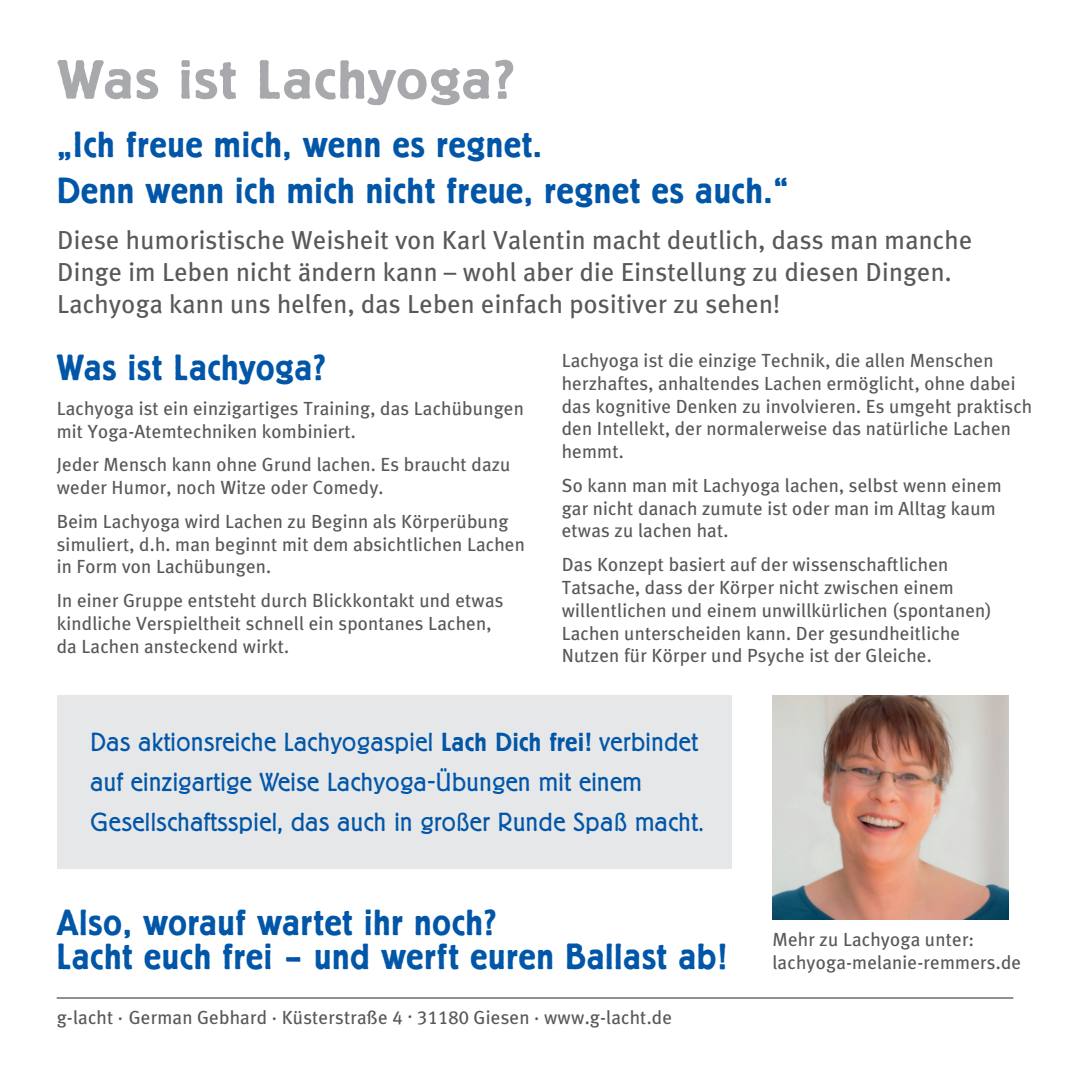
<style>
.page{position:relative;width:1078px;height:1078px;background:#fff}
.page>*{position:absolute;margin:0;border:0;box-sizing:border-box;transform-origin:0 0}
.t1{font:600 57.2px "Berliner Grotesk D";letter-spacing:.025em;color:#a8a9ad;scale:1.13 1}
.t2{font:600 38px/33.6px "Berliner Grotesk D";letter-spacing:.03em;color:#0156a8}
.t3{font:26px/32px "Meta N Book";letter-spacing:.01em;color:#57585a}
.t4{font:300 25.8px/40px "Berliner Grotesk";letter-spacing:.02em;color:#0156a8}
.t5{font:19px/22.8px "Meta N Book";letter-spacing:.01em;color:#57585a}
.s1{font-weight:500}
</style>
<div class="page">
<div style="left:57px;top:695px;width:674px;height:173px;background:#e6e7e9"></div>
<img style="left:772px;top:695px;width:235px;height:224px">
<hr style="left:57px;top:997px;width:956px;height:1px;background:#231f20">
<h1 class="t1" style="left:57px;top:46px;width:406px">Was ist Lachyoga?</h1>
<h2 class="t2" style="left:57px;top:121px;width:732px;line-height:45.6px">„Ich freue mich, wenn es regnet.<br>Denn wenn ich mich nicht freue, regnet es auch.“</h2>
<h3 class="t3" style="left:57px;top:224px;width:916px">Diese humoristische Weisheit von Karl Valentin macht deutlich, dass man manche<br>Dinge im Leben nicht ändern kann – wohl aber die Einstellung zu diesen Dingen.<br>Lachyoga kann uns helfen, das Leben einfach positiver zu sehen!</h3>
<h2 class="t2" style="left:57px;top:349px;width:271px">Was ist Lachyoga?</h2>
<p class="t5" style="left:57px;top:396px;width:468px">Lachyoga ist ein einzigartiges Training, das Lachübungen mit Yoga-Atemtechniken kombiniert.</p>
<p class="t5" style="left:57px;top:453px;width:455px">Jeder Mensch kann ohne Grund lachen. Es braucht dazu weder Humor, noch Witze oder Comedy.</p>
<p class="t5" style="left:57px;top:509px;width:469px">Beim Lachyoga wird Lachen zu Beginn als Körperübung simuliert, d.h. man beginnt mit dem absichtlichen Lachen in Form von Lachübungen.</p>
<p class="t5" style="left:57px;top:588px;width:448px">In einer Gruppe entsteht durch Blickkontakt und etwas kindliche Verspieltheit schnell ein spontanes Lachen, da Lachen ansteckend wirkt.</p>
<p class="t5" style="left:561px;top:349px;width:472px">Lachyoga ist die einzige Technik, die allen Menschen herzhaftes, anhaltendes Lachen ermöglicht, ohne dabei das kognitive Denken zu involvieren. Es umgeht praktisch den Intellekt, der normalerweise das natürliche Lachen hemmt.</p>
<p class="t5" style="left:561px;top:473px;width:441px">So kann man mit Lachyoga lachen, selbst wenn einem gar nicht danach zumute ist oder man im Alltag kaum etwas zu lachen hat.</p>
<p class="t5" style="left:561px;top:552px;width:431px">Das Konzept basiert auf der wissenschaftlichen Tatsache, dass der Körper nicht zwischen einem willentlichen und einem unwillkürlichen (spontanen)<br>Lachen unterscheiden kann. Der gesundheitliche Nutzen für Körper und Psyche ist der Gleiche.</p>
<h3 class="t4" style="left:90px;top:722px;width:614px">Das aktionsreiche Lachyogaspiel <span class="s1">Lach Dich frei!</span> verbindet auf einzigartige Weise Lachyoga-Übungen mit einem<br>Gesellschaftsspiel, das auch in großer Runde Spaß macht.</h3>
<h2 class="t2" style="left:57px;top:904px;width:672px">Also, worauf wartet ihr noch?<br>Lacht euch frei – und werft euren Ballast ab!</h2>
<p class="t5" style="left:57px;top:1005px;width:616px">g-lacht · German Gebhard · Küsterstraße 4 · 31180 Giesen · www.g-lacht.de</p>
<p class="t5" style="left:772px;top:927px;width:250px">Mehr zu Lachyoga unter: lachyoga-melanie-remmers.de</p>
</div>
